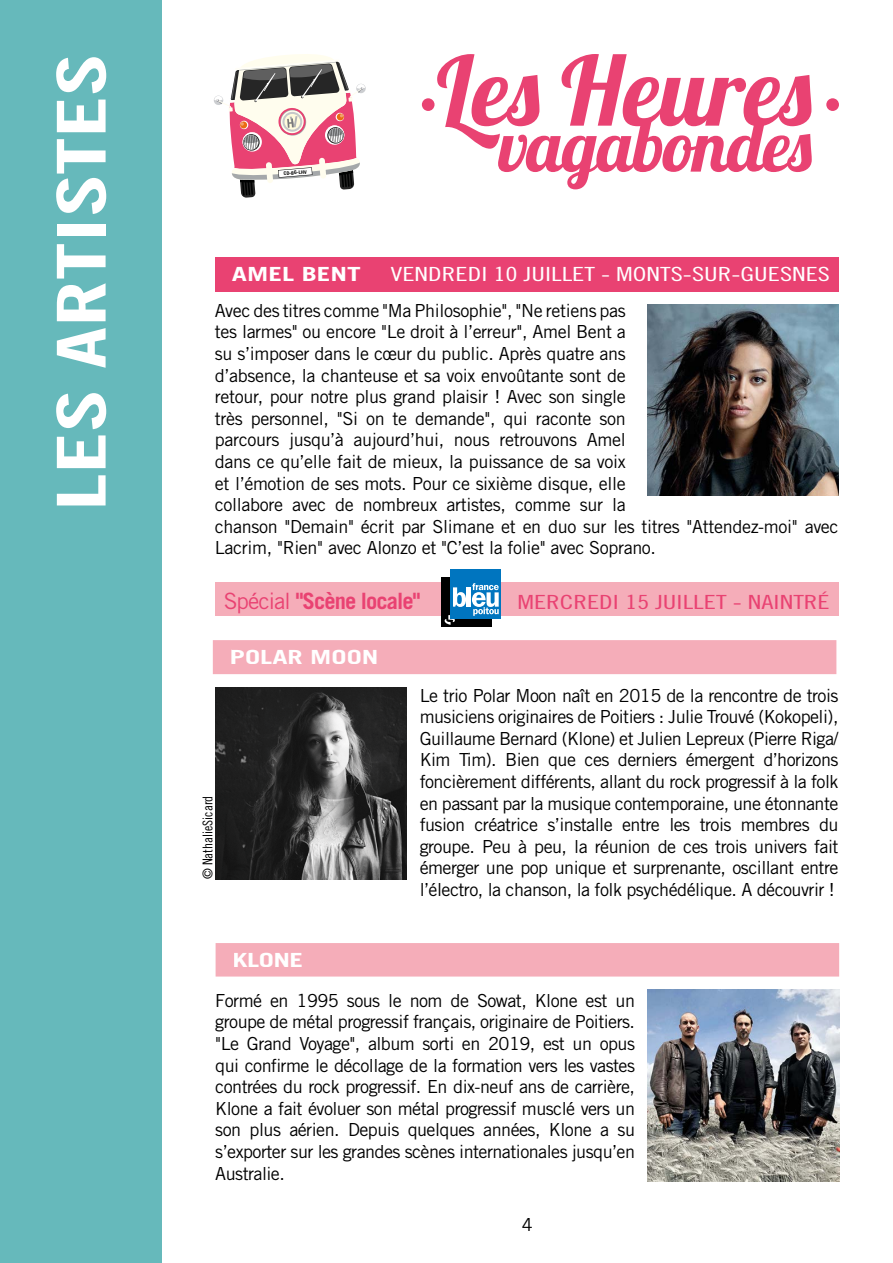
<style>
.page{position:relative;width:893px;height:1263px;background:#fff}
.page>*{position:absolute;margin:0;border:0;box-sizing:border-box;transform-origin:0 0}
.t1{font:67.5px "Trade Gothic Bold Cond Twenty";color:#fff;scale:1.4 1}
.t2{font:700 22.5px "Trade Gothic";letter-spacing:-.04em;color:#e94272}
.t3{font:19.5px "Trade Gothic Cond Eighteen";color:#fff;scale:1.4 1}
.t4{font:19.5px "Trade Gothic Cond Eighteen";color:#e94272;scale:1.4 1}
.t5{font:700 19.5px "Trade Gothic";color:#fff;scale:1.4 1}
.t6{font:18px/21.6px "Trade Gothic";letter-spacing:-.02em;color:#000;text-align:justify}
.t7{font:13.5px "Trade Gothic Cond Eighteen";color:#000}
.t8{font:700 4.8px "Trade Gothic";color:#000;scale:1.07 1}
.s1{font-weight:400}
</style>
<div class="page">
<img style="left:647px;top:304px;width:191px;height:192px">
<div style="left:0;top:0;width:162px;height:1263px;background:#66b9bb"></div>
<div style="left:215px;top:257px;width:623px;height:34px;background:#e94272"></div>
<div style="left:422px;top:98px;width:12px;height:13px;background:#e94272;border-radius:50%"></div>
<div style="left:826px;top:98px;width:13px;height:13px;background:#e94272;border-radius:50%"></div>
<svg style="left:437px;top:54px;width:375px;height:135px"></svg>
<div style="left:356px;top:84px;width:10px;height:9px;background:#e0e1e3;border-radius:50%"></div>
<svg style="left:214px;top:54px;width:151px;height:144px"></svg>
<img style="left:648px;top:990px;width:191px;height:191px">
<img style="left:216px;top:688px;width:191px;height:191px">
<div style="left:213px;top:640px;width:623px;height:34px;background:#f5adb9"></div>
<div style="left:232px;top:649px;width:145px;height:15px;background:#f5adb9"></div>
<div style="left:216px;top:943px;width:623px;height:33px;background:#f5adb9"></div>
<div style="left:234px;top:952px;width:68px;height:15px;background:#f5adb9"></div>
<div style="left:215px;top:582px;width:623px;height:33px;background:#f5adb9"></div>
<div style="left:441px;top:577px;width:50px;height:49px;background:linear-gradient(to bottom,#000,#000)"></div>
<svg style="left:444px;top:615px;width:11px;height:10px"></svg>
<div style="left:451px;top:570px;width:50px;height:48px;background:#0075bf"></div>
<svg style="left:453px;top:587px;width:13px;height:20px"></svg>
<hr style="left:467px;top:587px;width:4px;height:20px;background:#fff">
<svg style="left:472px;top:583px;width:27px;height:33px"></svg>
<div style="left:464px;top:619px;width:27px;height:7px;background:#000"></div>
<h1 class="t1" style="left:41px;top:511px;width:328px;rotate:-90deg">LES ARTISTES</h1>
<p class="t8" style="left:283px;top:171px;width:23px;rotate:-5deg">CD-86-LHV</p>
<p class="t5" style="left:232px;top:262px;width:94px">AMEL BENT</p>
<p class="t3" style="left:390px;top:262px;width:316px">VENDREDI 10 JUILLET - MONTS-SUR-GUESNES</p>
<p class="t6" style="left:215px;top:299px;width:625px;text-align:left">Avec des titres comme "Ma Philosophie", "Ne retiens pas<br>tes larmes" ou encore "Le droit à l’erreur", Amel Bent a<br>su s’imposer dans le cœur du public. Après quatre ans<br>d’absence, la chanteuse et sa voix envoûtante sont de<br>retour, pour notre plus grand plaisir ! Avec son single<br>très personnel, "Si on te demande", qui raconte son<br>parcours jusqu’à aujourd’hui, nous retrouvons Amel<br>dans ce qu’elle fait de mieux, la puissance de sa voix<br>et l’émotion de ses mots. Pour ce sixième disque, elle<br>collabore avec de nombreux artistes, comme sur la<br>chanson "Demain" écrit par Slimane et en duo sur les titres "Attendez-moi" avec Lacrim, "Rien" avec Alonzo et "C’est la folie" avec Soprano.</p>
<p class="t2" style="left:224px;top:587px;width:198px"><span class="s1">Spécial</span> "Scène locale"</p>
<p class="t4" style="left:517px;top:590px;width:225px">MERCREDI 15 JUILLET - NAINTRÉ</p>
<p class="t5" style="left:230px;top:645px;width:108px">POLAR MOON</p>
<p class="t7" style="left:200px;top:879px;width:85px;rotate:-90deg">© NathalieSicard</p>
<p class="t5" style="left:233px;top:948px;width:52px">KLONE</p>
<p class="t6" style="left:420px;top:684px;width:420px">Le trio Polar Moon naît en 2015 de la rencontre de trois musiciens originaires de Poitiers : Julie Trouvé (Kokopeli), Guillaume Bernard (Klone) et Julien Lepreux (Pierre Riga/ Kim Tim). Bien que ces derniers émergent d’horizons foncièrement différents, allant du rock progressif à la folk en passant par la musique contemporaine, une étonnante fusion créatrice s’installe entre les trois membres du groupe. Peu à peu, la réunion de ces trois univers fait émerger une pop unique et surprenante, oscillant entre l’électro, la chanson, la folk psychédélique. A découvrir !</p>
<p class="t6" style="left:215px;top:989px;width:421px">Formé en 1995 sous le nom de Sowat, Klone est un groupe de métal progressif français, originaire de Poitiers. "Le Grand Voyage", album sorti en 2019, est un opus qui confirme le décollage de la formation vers les vastes contrées du rock progressif. En dix-neuf ans de carrière, Klone a fait évoluer son métal progressif musclé vers un son plus aérien. Depuis quelques années, Klone a su s’exporter sur les grandes scènes internationales jusqu’en Australie.</p>
<p class="t6" style="left:522px;top:1214px;width:12px">4</p>
</div>
